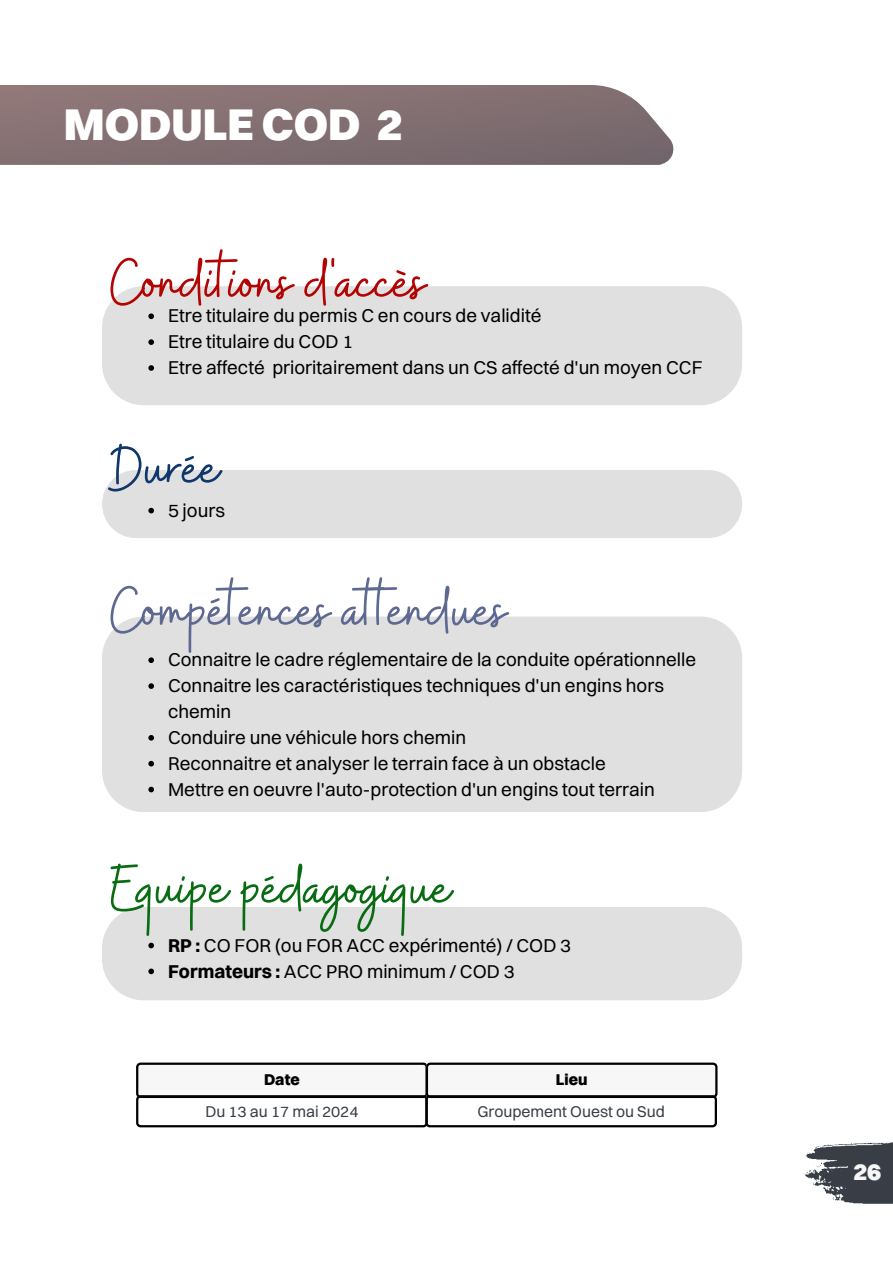
<style>
.page{position:relative;width:893px;height:1264px;background:#fff}
.page>*{position:absolute;margin:0;border:0;box-sizing:border-box;transform-origin:0 0}
.t1{font:66.6px "Buffalo";color:#5e6991}
.t2{font:66.6px "Buffalo";color:#b30404}
.t3{font:66.6px "Buffalo";color:#086d12}
.t4{font:66.6px "Buffalo";color:#0f376b}
.t5{font:900 45px "Switzer";color:#fff}
.t6{font:900 24px "Switzer";color:#f6f6f6}
.t7{font:18.75px/25.8px "Switzer";color:#000}
.t8{font:15.75px "Switzer";color:#393e46}
.t9{font:800 15.75px "Switzer";color:#000}
.s1{font-weight:700}
</style>
<div class="page">
<svg style="left:803px;top:1142px;width:89px;height:62px"></svg>
<svg style="left:0;top:85px;width:674px;height:80px;background:#867376"></svg>
<svg style="left:136px;top:1062px;width:581px;height:65px"></svg>
<div style="left:102px;top:286px;width:640px;height:119px;background:#e1e0e0"></div>
<div style="left:102px;top:470px;width:640px;height:68px;background:#e1e0e0;border-radius:34px"></div>
<div style="left:102px;top:907px;width:640px;height:93px;background:#e1e0e0"></div>
<svg style="left:148px;top:313px;width:6px;height:6px"></svg>
<svg style="left:148px;top:339px;width:6px;height:6px"></svg>
<svg style="left:148px;top:365px;width:6px;height:6px"></svg>
<svg style="left:148px;top:508px;width:6px;height:5px"></svg>
<svg style="left:148px;top:942px;width:6px;height:6px"></svg>
<svg style="left:148px;top:968px;width:6px;height:6px"></svg>
<div style="left:102px;top:616px;width:640px;height:196px;background:#e1e0e0"></div>
<svg style="left:148px;top:657px;width:6px;height:6px"></svg>
<svg style="left:148px;top:683px;width:6px;height:6px"></svg>
<svg style="left:148px;top:735px;width:6px;height:5px"></svg>
<svg style="left:148px;top:761px;width:6px;height:5px"></svg>
<svg style="left:148px;top:786px;width:6px;height:6px"></svg>
<p class="t5" style="left:64px;top:95px;width:340px">MODULE COD 2</p>
<p class="t2" style="left:110px;top:239px;width:316px">Conditions d'accès</p>
<p class="t7" style="left:168px;top:303px;width:375px">Etre titulaire du permis C en cours de validité</p>
<p class="t7" style="left:168px;top:328px;width:187px">Etre titulaire du COD 1</p>
<p class="t7" style="left:168px;top:354px;width:536px">Etre affecté prioritairement dans un CS affecté d'un moyen CCF</p>
<p class="t4" style="left:110px;top:425px;width:110px">Durée</p>
<p class="t7" style="left:168px;top:497px;width:58px">5 jours</p>
<p class="t1" style="left:110px;top:567px;width:397px">Compétences at endues</p>
<p class="t7" style="left:168px;top:646px;width:529px">Connaitre le cadre réglementaire de la conduite opérationnelle</p>
<p class="t7" style="left:168px;top:672px;width:497px">Connaitre les caractéristiques techniques d'un engins hors chemin</p>
<p class="t7" style="left:168px;top:724px;width:300px">Conduire une véhicule hors chemin</p>
<p class="t7" style="left:168px;top:750px;width:439px">Reconnaitre et analyser le terrain face à un obstacle</p>
<p class="t7" style="left:168px;top:776px;width:488px">Mettre en oeuvre l'auto-protection d'un engins tout terrain</p>
<p class="t3" style="left:110px;top:844px;width:342px">Equipe pédagogique</p>
<p class="t7" style="left:168px;top:932px;width:404px"><span class="s1">RP :</span> CO FOR (ou FOR ACC expérimenté) / COD 3</p>
<p class="t7" style="left:168px;top:957px;width:348px"><span class="s1">Formateurs :</span> ACC PRO minimum / COD 3</p>
<p class="t9" style="left:264px;top:1069px;width:37px">Date</p>
<p class="t9" style="left:556px;top:1069px;width:33px">Lieu</p>
<p class="t8" style="left:205px;top:1101px;width:154px">Du 13 au 17 mai 2024</p>
<p class="t8" style="left:477px;top:1101px;width:189px">Groupement Ouest ou Sud</p>
<p class="t6" style="left:853px;top:1156px;width:29px">26</p>
</div>
